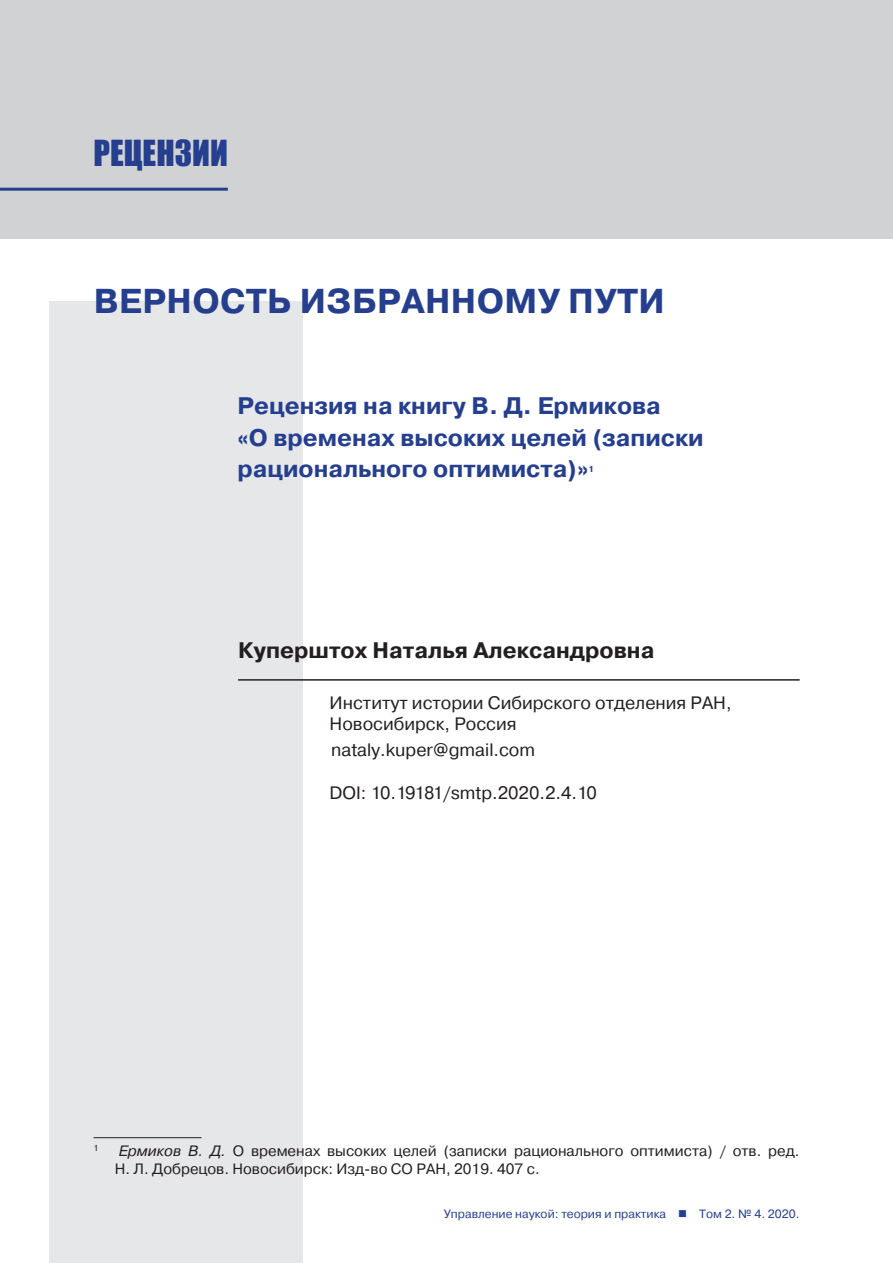
<style>
.page{position:relative;width:893px;height:1263px;background:#fff}
.page>*{position:absolute;margin:0;border:0;box-sizing:border-box;transform-origin:0 0}
.t1{font:700 34.5px "Pragmatica";letter-spacing:.01em;color:#253f8e}
.t2{font:33px "Impact";color:#253f8e}
.t3{font:700 24px/31.5px "Pragmatica";color:#253f8e}
.t4{font:700 22.5px "Pragmatica";color:#231f20}
.t5{font:18px/21px "Pragmatica";color:#231f20}
.t6{font:15px/18px "Pragmatica";color:#231f20}
.t7{font:12px "Pragmatica";color:#253f8e}
.t8{font:700 8.7px "Pragmatica";color:#253f8e}
.t9{font:8.7px "Pragmatica";color:#231f20}
.s1{font-style:italic}
</style>
<div class="page">
<div style="left:50px;top:302px;width:253px;height:961px;background:#e6e7e9"></div>
<div style="left:0;top:0;width:893px;height:238px;background:#d1d2d4"></div>
<hr style="left:0;top:188px;width:228px;height:3px;background:#253f8e">
<hr style="left:94px;top:1137px;width:108px;height:1px;background:#231f20">
<hr style="left:238px;top:679px;width:562px;height:2px;background:#231f20">
<h2 class="t2" style="left:94px;top:128px;width:136px">РЕЦЕНЗИИ</h2>
<h1 class="t1" style="left:94px;top:279px;width:573px">ВЕРНОСТЬ ИЗБРАННОМУ ПУТИ</h1>
<h3 class="t3" style="left:238px;top:391px;width:468px">Рецензия на книгу В. Д. Ермикова<br>«О временах высоких целей (записки рационального оптимиста)»</h3>
<p class="t8" style="left:588px;top:464px;width:7px">1</p>
<h3 class="t4" style="left:238px;top:635px;width:418px">Куперштох Наталья Александровна</h3>
<p class="t5" style="left:330px;top:692px;width:403px">Институт истории Сибирского отделения РАН,<br>Новосибирск, Россия</p>
<p class="t5" style="left:331px;top:740px;width:206px">nataly.kuper@gmail.com</p>
<p class="t5" style="left:330px;top:782px;width:269px">DOI: 10.19181/smtp.2020.2.4.10</p>
<p class="t9" style="left:94px;top:1142px;width:7px">1</p>
<p class="t6" style="left:115px;top:1142px;width:686px"><span class="s1">Ермиков В. Д.</span> О временах высоких целей (записки рационального оптимиста) / отв. ред.<br>Н. Л. Добрецов. Новосибирск: Изд-во СО РАН, 2019. 407 с.</p>
<p class="t7" style="left:444px;top:1206px;width:357px">Управление наукой: теория и практика ■ Том 2. № 4. 2020.</p>
</div>
